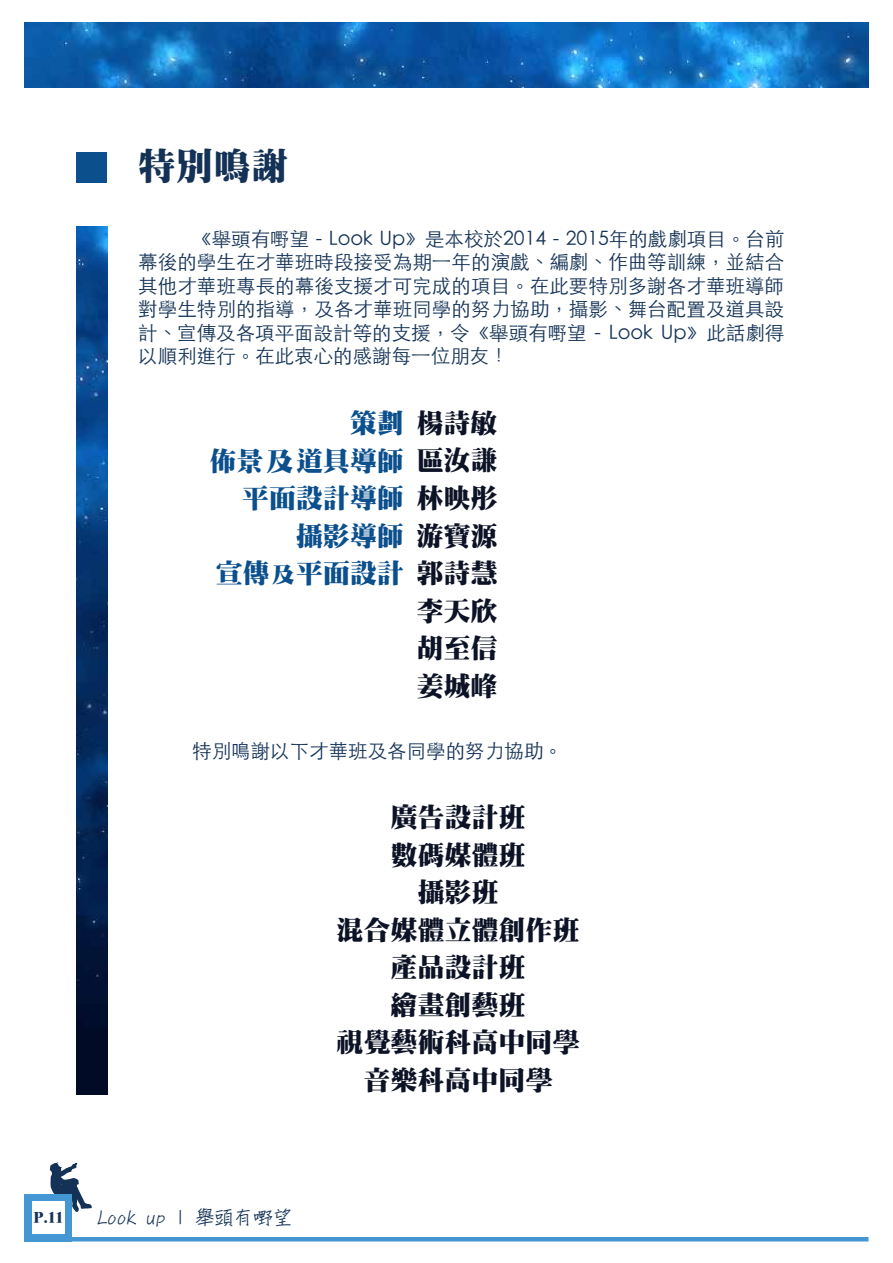
<style>
.page{position:relative;width:893px;height:1263px;background:#fff}
.page>*{position:absolute;margin:0;border:0;box-sizing:border-box;transform-origin:0 0}
.t1{font:900 37.5px "Han Wang Ming";color:#143256}
.t2{font:900 27px/37.5px "Han Wang Ming";color:#0d1326;text-align:justify}
.t3{font:900 27px/37.5px "Han Wang Ming";color:#0b4f8d;text-align:right}
.t4{font:300 19.5px/23.4px "ST Heiti TC";color:#143256;text-align:justify}
.t5{font:19.5px "DF Chu W4 WIN BF";color:#143256}
.t6{font:900 15px "Han Wang Ming";color:#143256}
.s1{font-size:22.5px}
</style>
<div class="page">
<img style="left:25px;top:22px;width:843px;height:66px">
<svg style="left:49px;top:1162px;width:43px;height:50px"></svg>
<hr style="left:67px;top:1237px;width:801px;height:4px;background:#4497d3">
<div style="left:25px;top:1194px;width:47px;height:47px;background:#4497d3"></div>
<div style="left:32px;top:1201px;width:33px;height:33px;background:#fff"></div>
<img style="left:76px;top:227px;width:31px;height:867px">
<div style="left:76px;top:152px;width:31px;height:30px;background:#0b4f8d"></div>
<h1 class="t1" style="left:138px;top:146px;width:151px">特別鳴謝</h1>
<p class="t4" style="left:138px;top:225px;width:648px;text-indent:54px">《舉頭有嘢望 - Look Up》是本校於2014 - 2015年的戲劇項目。台前幕後的學生在才華班時段接受為期一年的演戲、編劇、作曲等訓練，並結合其他才華班專長的幕後支援才可完成的項目。在此要特別多謝各才華班導師對學生特別的指導，及各才華班同學的努力協助，攝影、舞台配置及道具設計、宣傳及各項平面設計等的支援，令《舉頭有嘢望 - Look Up》此話劇得以順利進行。在此衷心的感謝每一位朋友！</p>
<h2 class="t3" style="left:210px;top:405px;width:196px">策劃<br>佈景及道具導師平面設計導師攝影導師<br>宣傳<span class="s1">及</span>平面設計</h2>
<h2 class="t2" style="left:417px;top:405px;width:82px">楊詩敏區汝謙林映彤游寶源郭詩慧李天欣胡至信姜城峰</h2>
<p class="t4" style="left:192px;top:738px;width:372px">特別鳴謝以下才華班及各同學的努力協助。</p>
<p class="t6" style="left:34px;top:1210px;width:31px">P.11</p>
<p class="t5" style="left:97px;top:1207px;width:196px">Look up | 舉頭有嘢望</p>
<h2 class="t2" style="left:337px;top:799px;width:244px;text-align:center">廣告設計班<br>數碼媒體班<br>攝影班<br>混合媒體立體創作班產品設計班<br>繪畫創藝班<br>視覺藝術科高中同學音樂科高中同學</h2>
</div>
